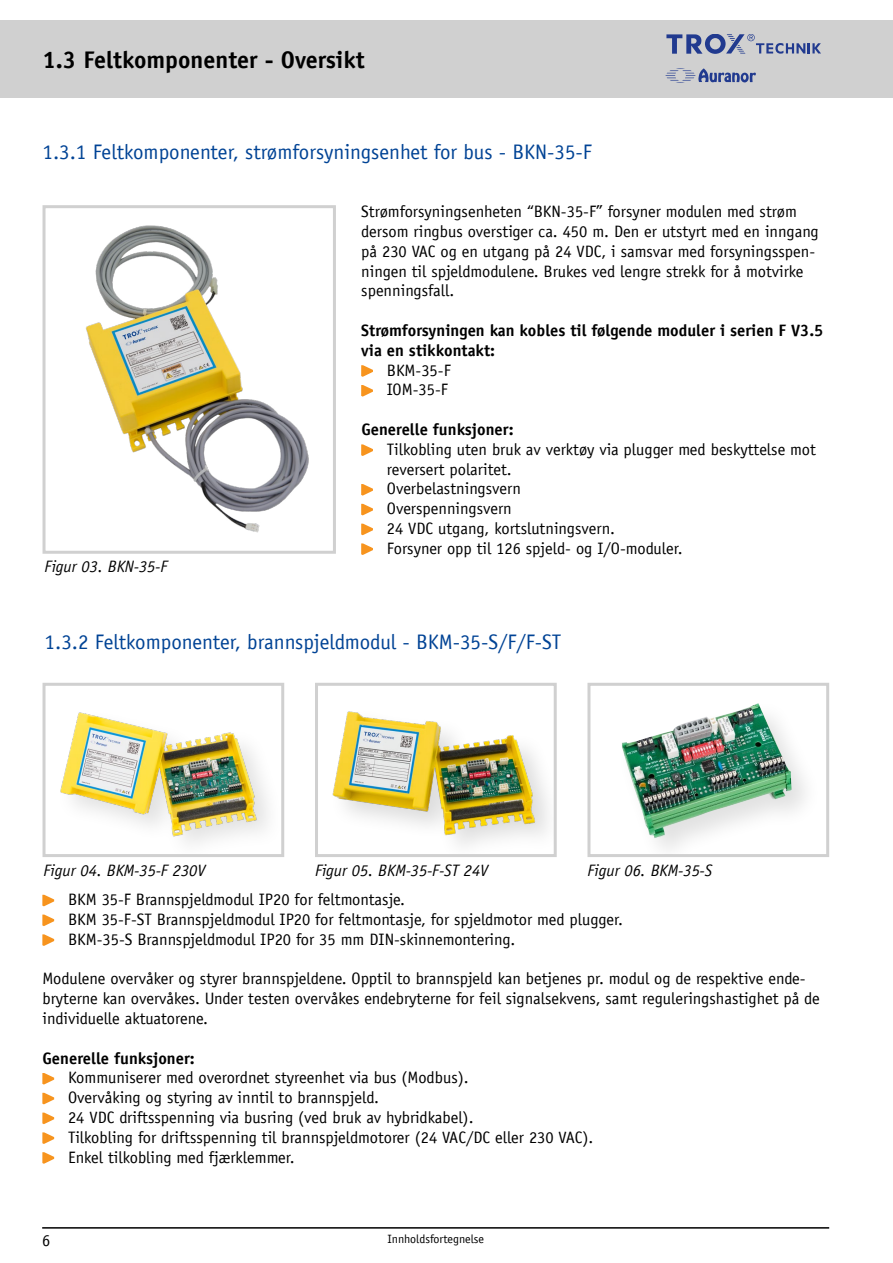
<style>
.page{position:relative;width:893px;height:1263px;background:#fff}
.page>*{position:absolute;margin:0;border:0;box-sizing:border-box;transform-origin:0 0}
.t1{font:700 24px "TROX Officina Sans";color:#000}
.t2{font:21px "TROX Officina Sans";color:#004395}
.t3{font:16.5px/19.8px "TROX Officina Sans";color:#000}
.t4{font:700 16.5px/19.8px "TROX Officina Sans";color:#000}
.t5{font:italic 16.5px "TROX Officina Sans";color:#000}
.t6{font:12px "TROX Officina Sans";color:#000}
.s1{font-family:"Minion Pro";font-weight:400;font-size:18px;color:#f7941e}
.s2{font-weight:400}
.s3{font-family:"Minion Pro";font-size:18px;color:#f7941e}
.s4{font-weight:700}
</style>
<div class="page">
<div style="left:0;top:20px;width:893px;height:77px;background:#d0d0d0"></div>
<svg style="left:666px;top:34px;width:155px;height:20px"></svg>
<svg style="left:666px;top:68px;width:90px;height:15px"></svg>
<hr style="left:42px;top:1227px;width:787px;height:1px;background:#000">
<img style="left:86px;top:225px;width:223px;height:308px">
<div style="left:43px;top:205px;width:293px;height:349px;border:3px solid #d0d0d0"></div>
<img style="left:60px;top:712px;width:208px;height:131px">
<div style="left:43px;top:683px;width:241px;height:174px;border:3px solid #d0d0d0"></div>
<img style="left:332px;top:711px;width:216px;height:134px">
<div style="left:315px;top:683px;width:242px;height:174px;border:3px solid #d0d0d0"></div>
<div style="left:616px;top:698px;width:206px;height:157px;background:#000;opacity:.12"></div>
<img style="left:622px;top:703px;width:170px;height:135px">
<div style="left:587px;top:683px;width:242px;height:174px;border:3px solid #d0d0d0"></div>
<h1 class="t1" style="left:43px;top:45px;width:324px">1.3 Feltkomponenter - Oversikt</h1>
<p class="t2" style="left:43px;top:140px;width:551px">1.3.1 Feltkomponenter, strømforsyningsenhet for bus - BKN-35-F</p>
<p class="t5" style="left:45px;top:557px;width:124px">Figur 03. BKN-35-F</p>
<p class="t3" style="left:361px;top:202px;width:459px">Strømforsyningsenheten “BKN-35-F” forsyner modulen med strøm dersom ringbus overstiger ca. 450 m. Den er utstyrt med en inngang på 230 VAC og en utgang på 24 VDC, i samsvar med forsyningsspen&shy;ningen til spjeldmodulene. Brukes ved lengre strekk for å motvirke spenningsfall.</p>
<p class="t4" style="left:361px;top:320px;width:464px">Strømforsyningen kan kobles til følgende moduler i serien F V3.5 via en stikkontakt:<br><span class="s1">▶</span> <span class="s2">BKM-35-F<br></span><span class="s1">▶</span> <span class="s2">IOM-35-F</span></p>
<p class="t4" style="left:361px;top:419px;width:154px">Generelle funksjoner:</p>
<p class="t3" style="left:361px;top:439px;width:456px"><span class="s3">▶</span> Tilkobling uten bruk av verktøy via plugger med beskyttelse mot</p>
<p class="t3" style="left:387px;top:459px;width:126px">reversert polaritet.</p>
<p class="t3" style="left:361px;top:479px;width:161px"><span class="s3">▶</span> Overbelastningsvern</p>
<p class="t3" style="left:361px;top:499px;width:152px"><span class="s3">▶</span> Overspenningsvern</p>
<p class="t3" style="left:361px;top:518px;width:255px"><span class="s3">▶</span> 24 VDC utgang, kortslutningsvern.</p>
<p class="t3" style="left:361px;top:538px;width:323px"><span class="s3">▶</span> Forsyner opp til 126 spjeld- og I/O-moduler.</p>
<p class="t2" style="left:45px;top:630px;width:518px">1.3.2 Feltkomponenter, brannspjeldmodul - BKM-35-S/F/F-ST</p>
<p class="t5" style="left:44px;top:861px;width:163px">Figur 04. BKM-35-F 230V</p>
<p class="t5" style="left:315px;top:861px;width:175px">Figur 05. BKM-35-F-ST 24V</p>
<p class="t5" style="left:587px;top:861px;width:126px">Figur 06. BKM-35-S</p>
<p class="t3" style="left:43px;top:890px;width:582px"><span class="s3">▶</span> BKM 35-F Brannspjeldmodul IP20 for feltmontasje.<br><span class="s3">▶</span> BKM 35-F-ST Brannspjeldmodul IP20 for feltmontasje, for spjeldmotor med plugger. <span class="s3">▶</span> BKM-35-S Brannspjeldmodul IP20 for 35 mm DIN-skinnemontering.</p>
<p class="t3" style="left:43px;top:969px;width:779px">Modulene overvåker og styrer brannspjeldene. Opptil to brannspjeld kan betjenes pr. modul og de respektive ende&shy;bryterne kan overvåkes. Under testen overvåkes endebryterne for feil signalsekvens, samt reguleringshastighet på de individuelle aktuatorene.</p>
<p class="t3" style="left:43px;top:1048px;width:552px"><span class="s4">Generelle funksjoner:<br></span><span class="s3">▶</span> Kommuniserer med overordnet styreenhet via bus (Modbus).<br><span class="s3">▶</span> Overvåking og styring av inntil to brannspjeld.<br><span class="s3">▶</span> 24 VDC driftsspenning via busring (ved bruk av hybridkabel).<br><span class="s3">▶</span> Tilkobling for driftsspenning til brannspjeldmotorer (24 VAC/DC eller 230 VAC). <span class="s3">▶</span> Enkel tilkobling med fjærklemmer.</p>
<p class="t3" style="left:42px;top:1231px;width:10px">6</p>
<p class="t6" style="left:387px;top:1232px;width:98px">Innholdsfortegnelse</p>
</div>
